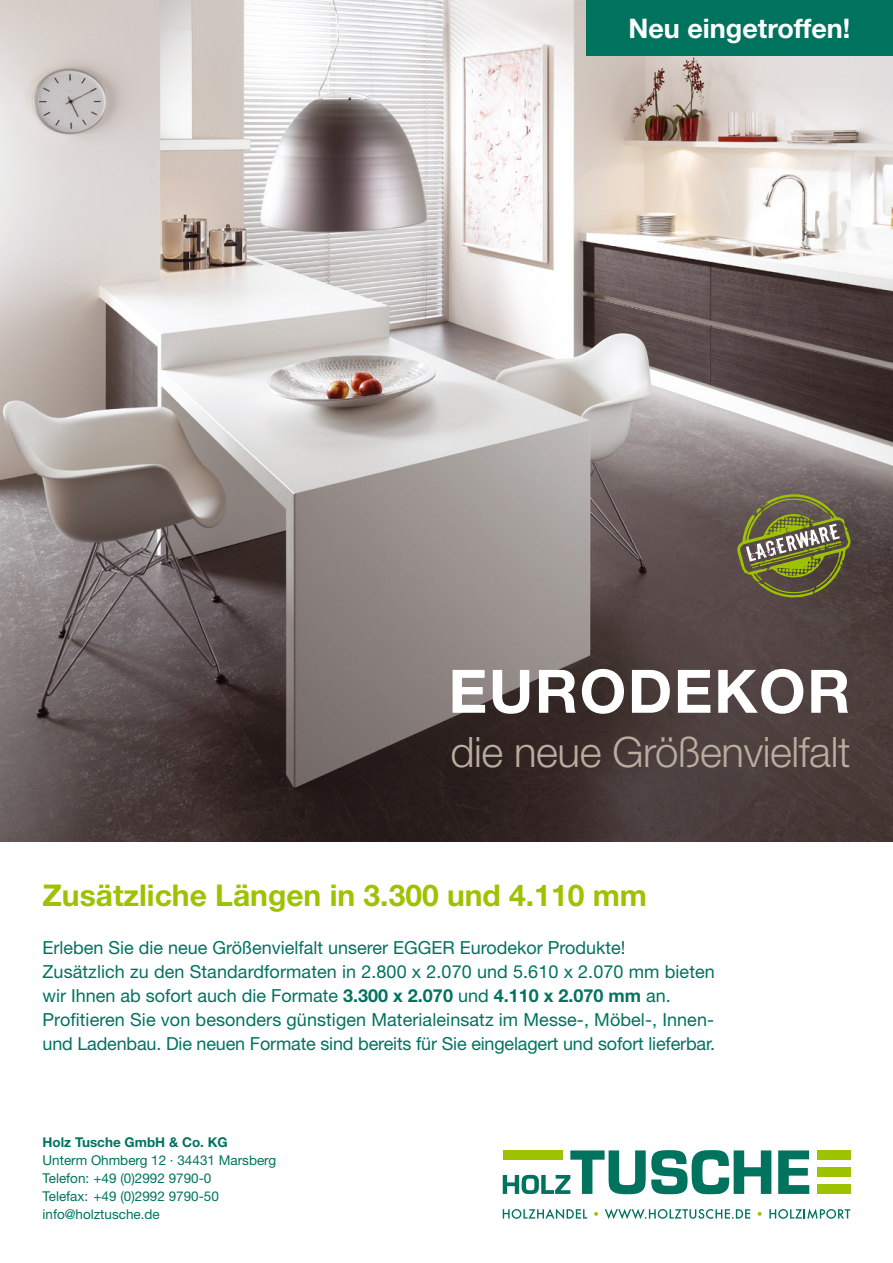
<style>
.page{position:relative;width:893px;height:1263px;background:#fff}
.page>*{position:absolute;margin:0;border:0;box-sizing:border-box;transform-origin:0 0}
.t1{font:700 60px "Helvetica Neue LT Std";letter-spacing:.025em;color:#fff}
.t2{font:300 42px "Helvetica Neue LT Std";letter-spacing:-.01em;color:#baad9f}
.t3{font:700 30px "Helvetica Neue LT Std";color:#9dc200}
.t4{font:700 27px "Helvetica Neue LT Std";color:#fff}
.t5{font:18px/24px "Helvetica Neue LT Std";color:#00735f}
.t6{font:13.5px/18px "Helvetica Neue LT Std";color:#00735f}
.t7{font:700 13.5px "Helvetica Neue LT Std";color:#00735f}
.s1{font-weight:700}
</style>
<div class="page">
<img style="left:0;top:0;width:893px;height:842px">
<div style="left:587px;top:0;width:306px;height:55px;background:#00735f"></div>
<svg style="left:737px;top:494px;width:113px;height:105px;background:#716f45"></svg>
<svg style="left:503px;top:1208px;width:84px;height:11px"></svg>
<svg style="left:594px;top:1212px;width:4px;height:4px"></svg>
<svg style="left:605px;top:1209px;width:145px;height:10px"></svg>
<svg style="left:758px;top:1212px;width:4px;height:4px"></svg>
<svg style="left:769px;top:1208px;width:81px;height:11px"></svg>
<svg style="left:778px;top:1150px;width:31px;height:44px"></svg>
<div style="left:817px;top:1150px;width:33px;height:10px;background:#9dc200"></div>
<div style="left:817px;top:1167px;width:33px;height:10px;background:#9dc200"></div>
<div style="left:817px;top:1185px;width:33px;height:9px;background:#9dc200"></div>
<svg style="left:503px;top:1150px;width:268px;height:44px"></svg>
<h3 class="t4" style="left:628px;top:12px;width:224px">Neu eingetroffen!</h3>
<h1 class="t1" style="left:448px;top:654px;width:404px">EURODEKOR</h1>
<h2 class="t2" style="left:450px;top:727px;width:402px">die neue Größenvielfalt</h2>
<h3 class="t3" style="left:43px;top:877px;width:606px">Zusätzliche Längen in 3.300 und 4.110 mm</h3>
<p class="t5" style="left:43px;top:935px;width:674px">Erleben Sie die neue Größenvielfalt unserer EGGER Eurodekor Produkte!<br>Zusätzlich zu den Standardformaten in 2.800 x 2.070 und 5.610 x 2.070 mm bieten wir Ihnen ab sofort auch die Formate <span class="s1">3.300 x 2.070</span> und <span class="s1">4.110 x 2.070 mm</span> an.<br>Profitieren Sie von besonders günstigen Materialeinsatz im Messe-, Möbel-, Innen&shy;und Ladenbau. Die neuen Formate sind bereits für Sie eingelagert und sofort lieferbar.</p>
<p class="t7" style="left:43px;top:1134px;width:187px">Holz Tusche GmbH &amp; Co. KG</p>
<p class="t6" style="left:43px;top:1151px;width:235px">Unterm Ohmberg 12 · 34431 Marsberg<br>Telefon: +49 (0)2992 9790-0<br>Telefax: +49 (0)2992 9790-50 info@holztusche.de</p>
</div>
